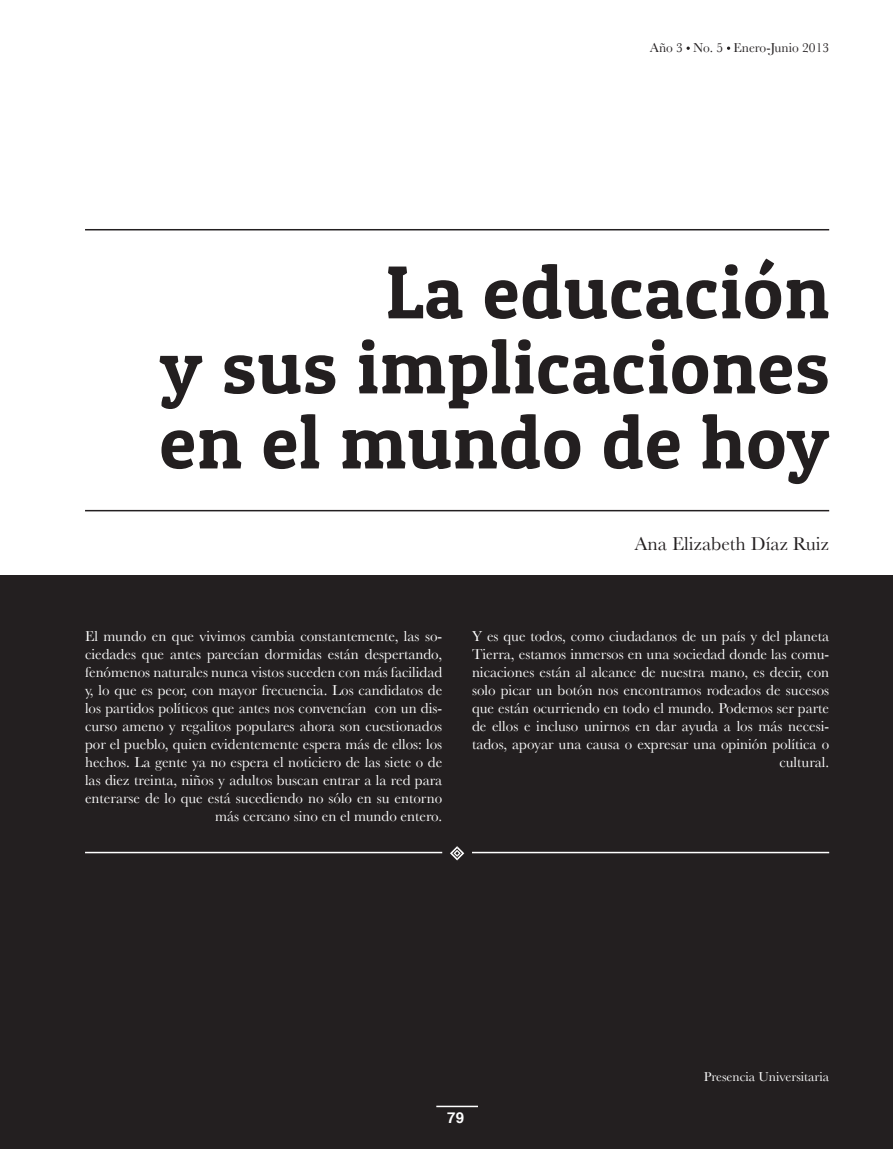
<style>
.page{position:relative;width:893px;height:1149px;background:#fff}
.page>*{position:absolute;margin:0;border:0;box-sizing:border-box;transform-origin:0 0}
.t1{font:75px/75px "Patua One";letter-spacing:.02em;color:#231f20}
.t2{font:19.5px "Baskerville";color:#231f20}
.t3{font:15px/18px "Baskerville";color:#fff;text-align:right}
.t4{font:700 15px "Helvetica";color:#fff}
.t5{font:13.5px "Baskerville";color:#231f20}
.t6{font:13.5px "Baskerville";color:#fff}
</style>
<div class="page">
<div style="left:0;top:575px;width:893px;height:573px;background:#231f20"></div>
<hr style="left:85px;top:229px;width:744px;height:1px;background:#231f20">
<hr style="left:85px;top:509px;width:744px;height:2px;background:#231f20">
<hr style="left:85px;top:851px;width:357px;height:2px;background:#fff">
<hr style="left:472px;top:851px;width:357px;height:2px;background:#fff">
<svg style="left:450px;top:846px;width:14px;height:14px"></svg>
<hr style="left:436px;top:1105px;width:42px;height:1px;background:#fff">
<p class="t5" style="left:650px;top:40px;width:181px">Año 3 No. 5 Enero-Junio 2013</p>
<p class="t1" style="left:386px;top:253px;width:445px">La educación</p>
<p class="t1" style="left:160px;top:328px;width:671px">y sus implicaciones en el mundo de hoy</p>
<p class="t2" style="left:634px;top:532px;width:196px">Ana Elizabeth Díaz Ruiz</p>
<p class="t3" style="left:85px;top:626px;width:359px">El mundo en que vivimos cambia constantemente, las so&shy;ciedades que antes parecían dormidas están despertando, fenómenos naturales nunca vistos suceden con más facilidad y, lo que es peor, con mayor frecuencia. Los candidatos de los partidos políticos que antes nos convencían con un dis&shy;curso ameno y regalitos populares ahora son cuestionados por el pueblo, quien evidentemente espera más de ellos: los hechos. La gente ya no espera el noticiero de las siete o de las diez treinta, niños y adultos buscan entrar a la red para enterarse de lo que está sucediendo no sólo en su entorno más cercano sino en el mundo entero.</p>
<p class="t3" style="left:472px;top:626px;width:359px">Y es que todos, como ciudadanos de un país y del planeta Tierra, estamos inmersos en una sociedad donde las comu&shy;nicaciones están al alcance de nuestra mano, es decir, con solo picar un botón nos encontramos rodeados de sucesos que están ocurriendo en todo el mundo. Podemos ser parte de ellos e incluso unirnos en dar ayuda a los más necesi&shy;tados, apoyar una causa o expresar una opinión política o cultural.</p>
<p class="t4" style="left:447px;top:1105px;width:18px">79</p>
<p class="t6" style="left:704px;top:1068px;width:127px">Presencia Universitaria</p>
</div>
